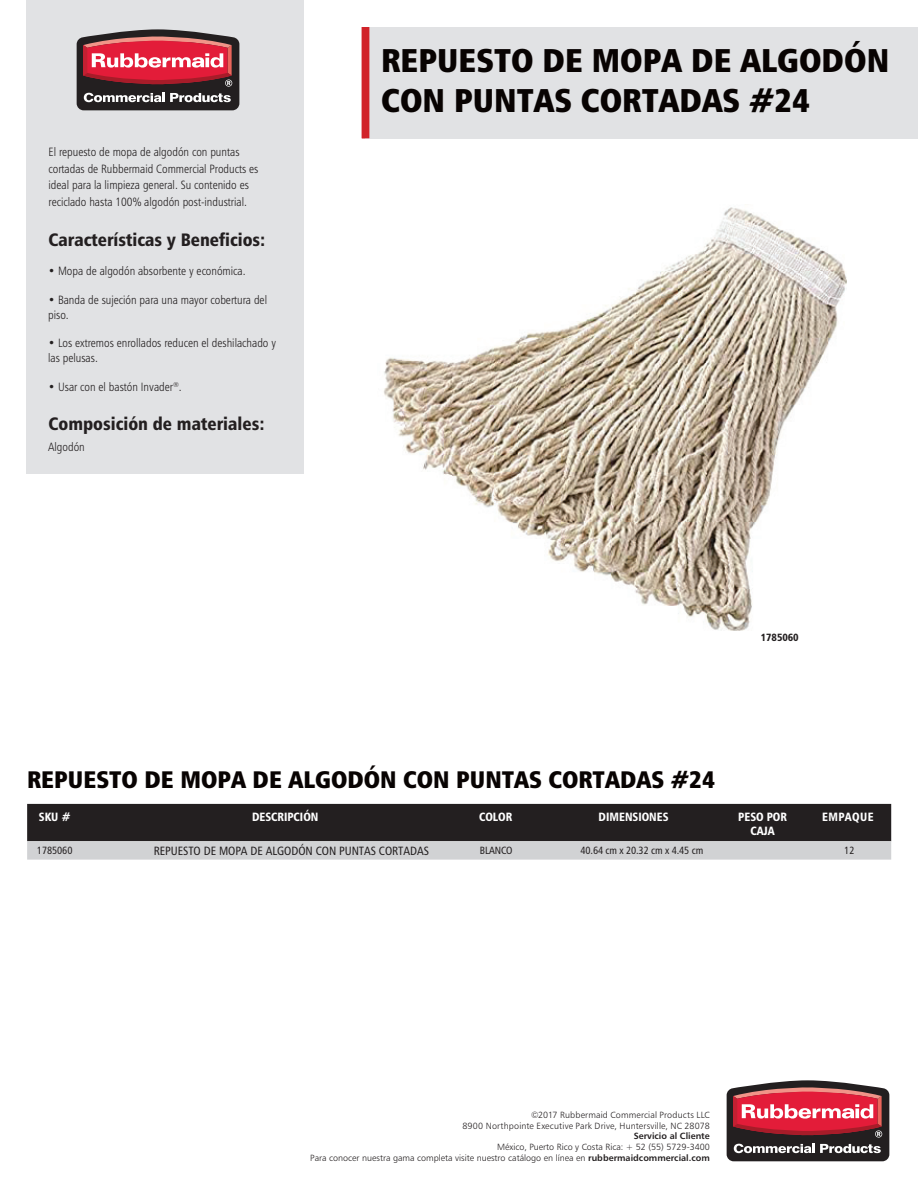
<style>
.page{position:relative;width:918px;height:1188px;background:#fff}
.page>*{position:absolute;margin:0;border:0;box-sizing:border-box;transform-origin:0 0}
.t1{font:33px/39.6px "Humanist 777 BT Extra Black Cond B";color:#080302}
.t2{font:24px "Humanist 777 BT Extra Black Cond B";color:#080302}
.t3{font:18px "Humanist 777 BT Black Condensed B";color:#231f20}
.t4{font:12px/16.5px "Humanist 777 BT Light Condensed B";color:#231f20}
.t5{font:12px/13.6px "Humanist 777 BT Black Condensed B";color:#fff;text-align:center;scale:.95 1}
.t6{font:12px "Humanist 777 BT Roman Condensed B";letter-spacing:-.005em;color:#231f20}
.t7{font:12px "Humanist 777 BT Black Condensed B";letter-spacing:.03em;color:#fff;scale:.95 1}
.t8{font:10.5px "Humanist 777 BT Roman Condensed B";letter-spacing:-.01em;color:#231f20}
.t9{font:10.5px "Humanist 777 BT Black Condensed B";letter-spacing:-.01em;color:#231f20}
.t10{font:9px/10.8px "Humanist 777 BT Light B";color:#231f20;text-align:right}
.t11{font:9px "Humanist 777 BT Bold B";color:#231f20}
.s1{font-family:"Humanist 777 BT Bold B"}
</style>
<div class="page">
<div style="left:27px;top:0;width:277px;height:474px;background:#e1e2e4"></div>
<div style="left:366px;top:27px;width:552px;height:111px;background:#e1e2e4"></div>
<div style="left:362px;top:27px;width:7px;height:111px;background:#d1232a"></div>
<img style="left:384px;top:207px;width:463px;height:424px">
<svg style="left:27px;top:804px;width:864px;height:56px;background:#5e5c5d"></svg>
<svg style="left:77px;top:29px;width:162px;height:81px;background:#934851"></svg>
<svg style="left:727px;top:1080px;width:162px;height:81px;background:#944953"></svg>
<p class="t4" style="left:49px;top:143px;width:211px">El repuesto de mopa de algodón con puntas cortadas de Rubbermaid Commercial Products es ideal para la limpieza general. Su contenido es reciclado hasta 100% algodón post-industrial.</p>
<h3 class="t3" style="left:48px;top:228px;width:219px">Características y Beneficios:</h3>
<p class="t4" style="left:48px;top:263px;width:199px">• Mopa de algodón absorbente y económica.</p>
<p class="t4" style="left:48px;top:293px;width:220px;line-height:14.4px">• Banda de sujeción para una mayor cobertura del piso.</p>
<p class="t4" style="left:48px;top:336px;width:229px;line-height:14.4px">• Los extremos enrollados reducen el deshilachado y las pelusas.</p>
<p class="t4" style="left:48px;top:378px;width:135px">• Usar con el bastón Invader<sup>®</sup>.</p>
<h3 class="t3" style="left:49px;top:412px;width:218px">Composición de materiales:</h3>
<p class="t4" style="left:48px;top:439px;width:38px">Algodón</p>
<h1 class="t1" style="left:381px;top:40px;width:510px">REPUESTO DE MOPA DE ALGODÓN<br>CON PUNTAS CORTADAS #24</h1>
<p class="t9" style="left:761px;top:630px;width:40px">1785060</p>
<h2 class="t2" style="left:27px;top:764px;width:689px">REPUESTO DE MOPA DE ALGODÓN CON PUNTAS CORTADAS #24</h2>
<p class="t5" style="left:39px;top:810px;width:35px">SKU #</p>
<p class="t5" style="left:252px;top:810px;width:71px">DESCRIPCIÓN</p>
<p class="t8" style="left:37px;top:844px;width:37px">1785060</p>
<p class="t6" style="left:154px;top:843px;width:277px">REPUESTO DE MOPA DE ALGODÓN CON PUNTAS CORTADAS</p>
<p class="t5" style="left:479px;top:810px;width:36px">COLOR</p>
<p class="t8" style="left:480px;top:844px;width:34px">BLANCO</p>
<p class="t5" style="left:599px;top:810px;width:75px">DIMENSIONES</p>
<p class="t8" style="left:580px;top:844px;width:124px">40.64 cm x 20.32 cm x 4.45 cm</p>
<p class="t8" style="left:844px;top:844px;width:12px">12</p>
<p class="t5" style="left:738px;top:810px;width:53px">PESO POR<br>CAJA</p>
<p class="t7" style="left:822px;top:809px;width:56px">EMPAQUE</p>
<p class="t10" style="left:462px;top:1109px;width:249px">©2017 Rubbermaid Commercial Products LLC<br>8900 Northpointe Executive Park Drive, Huntersville, NC 28078</p>
<p class="t11" style="left:634px;top:1130px;width:78px">Servicio al Cliente</p>
<p class="t10" style="left:310px;top:1141px;width:401px">México, Puerto Rico y Costa Rica: + 52 (55) 5729-3400<br>Para conocer nuestra gama completa visite nuestro catálogo en línea en <span class="s1">rubbermaidcommercial.com</span></p>
</div>
